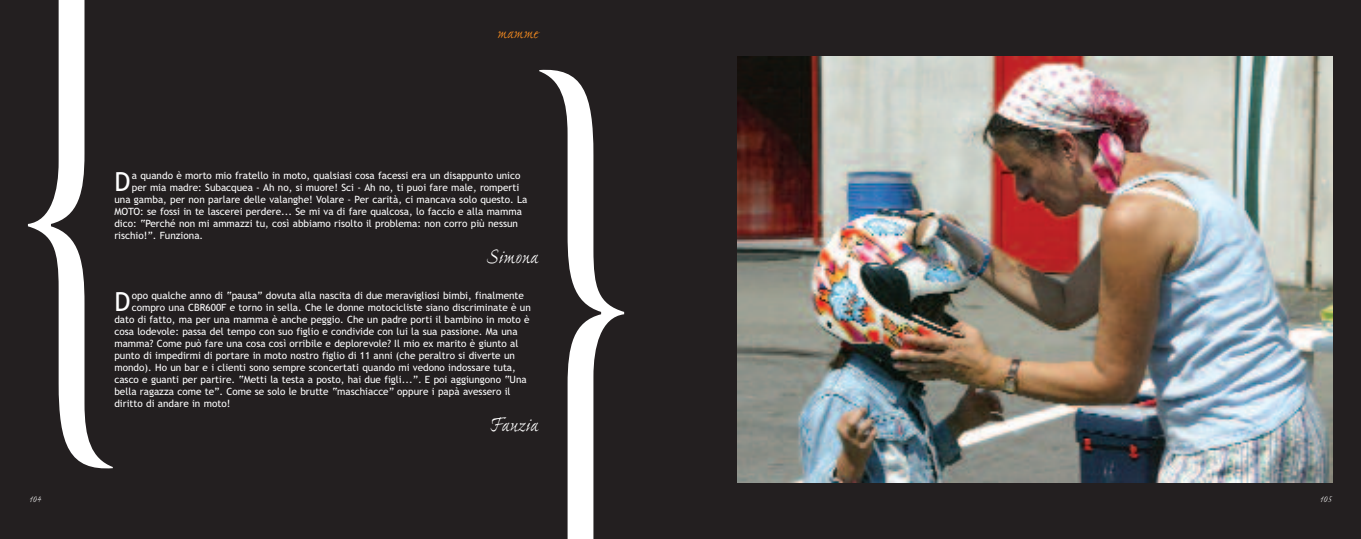
<style>
.page{position:relative;width:1361px;height:539px;background:#fff}
.page>*{position:absolute;margin:0;border:0;box-sizing:border-box;transform-origin:0 0}
.t1{font:26.2px "Trebuchet MS";color:#fff}
.t2{font:22px "Ex Ponto";letter-spacing:-.01em;color:#fff}
.t3{font:18px "Ex Ponto";letter-spacing:-.01em;color:#f68b1f}
.t4{font:10px "Trebuchet MS";color:#fff}
.t5{font:10px "Ex Ponto";color:#fff}
</style>
<div class="page">
<div style="left:680px;top:0;width:681px;height:539px;background:#231f20"></div>
<div style="left:0;top:0;width:680px;height:539px;background:#231f20"></div>
<svg style="left:28px;top:0;width:85px;height:469px"></svg>
<svg style="left:539px;top:69px;width:85px;height:470px"></svg>
<img style="left:737px;top:57px;width:595px;height:425px">
<h3 class="t3" style="left:497px;top:25px;width:43px">mamme</h3>
<h1 class="t1" style="left:114px;top:166px;width:18px">D</h1>
<p class="t4" style="left:132px;top:169px;width:390px">a quando è morto mio fratello in moto, qualsiasi cosa facessi era un disappunto unico</p>
<p class="t4" style="left:132px;top:181px;width:389px">per mia madre: Subacquea - Ah no, si muore! Sci - Ah no, ti puoi fare male, romperti</p>
<p class="t4" style="left:114px;top:193px;width:415px">una gamba, per non parlare delle valanghe! Volare - Per carità, ci mancava solo questo. La</p>
<p class="t4" style="left:114px;top:205px;width:409px">MOTO: se fossi in te lascerei perdere... Se mi va di fare qualcosa, lo faccio e alla mamma</p>
<p class="t4" style="left:114px;top:217px;width:405px">dico: “Perché non mi ammazzi tu, così abbiamo risolto il problema: non corro più nessun</p>
<p class="t4" style="left:114px;top:229px;width:90px">rischio!”. Funziona.</p>
<h2 class="t2" style="left:487px;top:247px;width:53px">Simona</h2>
<h1 class="t1" style="left:114px;top:286px;width:18px">D</h1>
<p class="t4" style="left:132px;top:289px;width:394px">opo qualche anno di “pausa” dovuta alla nascita di due meravigliosi bimbi, finalmente</p>
<p class="t4" style="left:132px;top:301px;width:400px">compro una CBR600F e torno in sella. Che le donne motocicliste siano discriminate è un</p>
<p class="t4" style="left:114px;top:313px;width:417px">dato di fatto, ma per una mamma è anche peggio. Che un padre porti il bambino in moto è</p>
<p class="t4" style="left:114px;top:325px;width:405px">cosa lodevole: passa del tempo con suo figlio e condivide con lui la sua passione. Ma una</p>
<p class="t4" style="left:114px;top:337px;width:405px">mamma? Come può fare una cosa così orribile e deplorevole? Il mio ex marito è giunto al</p>
<p class="t4" style="left:114px;top:349px;width:402px">punto di impedirmi di portare in moto nostro figlio di 11 anni (che peraltro si diverte un</p>
<p class="t4" style="left:114px;top:361px;width:403px">mondo). Ho un bar e i clienti sono sempre sconcertati quando mi vedono indossare tuta,</p>
<p class="t4" style="left:114px;top:373px;width:414px">casco e guanti per partire. “Metti la testa a posto, hai due figli...”. E poi aggiungono “Una</p>
<p class="t4" style="left:114px;top:385px;width:398px">bella ragazza come te”. Come se solo le brutte “maschiacce” oppure i papà avessero il</p>
<p class="t4" style="left:114px;top:397px;width:117px">diritto di andare in moto!</p>
<h2 class="t2" style="left:490px;top:415px;width:50px">Fauzia</h2>
<p class="t5" style="left:29px;top:494px;width:14px">104</p>
<p class="t5" style="left:1320px;top:494px;width:13px">105</p>
</div>
